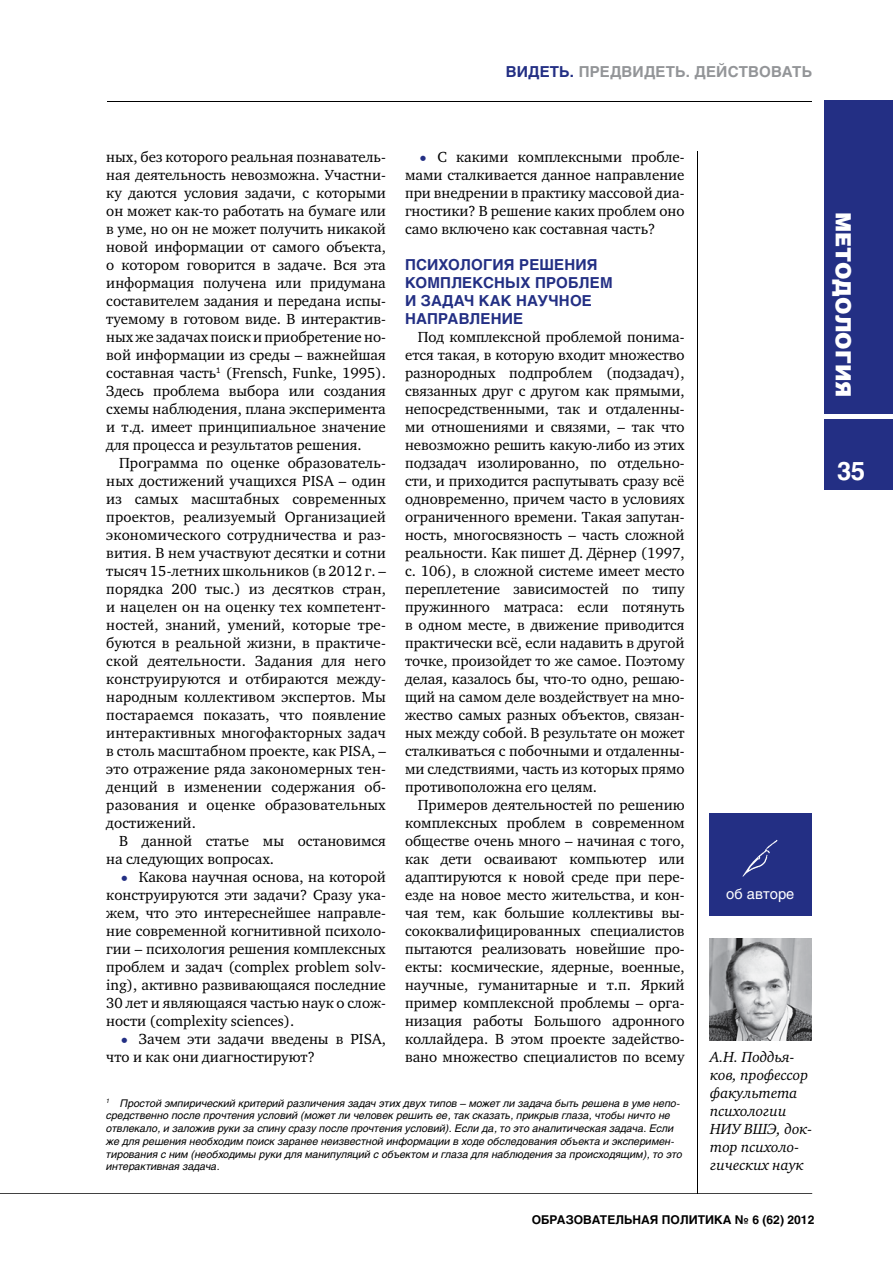
<style>
.page{position:relative;width:893px;height:1263px;background:#fff}
.page>*{position:absolute;margin:0;border:0;box-sizing:border-box;transform-origin:0 0}
.t1{font:700 25.5px "Helios";color:#fff}
.t2{font:900 21px "Helios";color:#fff}
.t3{font:15px/18px "Charter C";color:#000;text-align:justify}
.t4{font:italic 15px/18px "Charter C";color:#000}
.t5{font:700 15px/18px "Helios";letter-spacing:.01em;color:#232f84}
.t6{font:700 15px "Helios";letter-spacing:.01em;color:#939598}
.t7{font:14.7px "Helios";color:#fff}
.t8{font:700 12px "Helios";color:#000}
.t9{font:italic 10.5px/12.8px "Helios";color:#000}
.s1{color:#232f84}
.s2{font-size:18px;color:#232f84}
</style>
<div class="page">
<div style="left:825px;top:100px;width:68px;height:390px;background:#232f84"></div>
<hr style="left:823px;top:414px;width:70px;height:4px;background:#fff">
<hr style="left:108px;top:101px;width:704px;height:1px;background:#000">
<hr style="left:697px;top:151px;width:1px;height:1042px;background:#000">
<svg style="left:0;top:1193px;width:812px;height:1px"></svg>
<div style="left:709px;top:813px;width:103px;height:102px;background:#232f84"></div>
<img style="left:742px;top:840px;width:36px;height:37px">
<img style="left:709px;top:938px;width:102px;height:102px">
<p class="t6" style="left:506px;top:62px;width:308px"><span class="s1">ВИДЕТЬ.</span> ПРЕДВИДЕТЬ. ДЕЙСТВОВАТЬ</p>
<p class="t3" style="left:106px;top:148px;width:281px">ных, без которого реальная познаватель&shy;ная деятельность невозможна. Участни&shy;ку даются условия задачи, с которыми он может как-то работать на бумаге или в уме, но он не может получить никакой новой информации от самого объекта, о котором говорится в задаче. Вся эта информация получена или придумана составителем задания и передана испы&shy;туемому в готовом виде. В интерактив&shy;ных же задачах поиск и приобретение но&shy;вой информации из среды – важнейшая составная часть<sup>1</sup> (Frensch, Funke, 1995).<br>Здесь проблема выбора или создания схемы наблюдения, плана эксперимента и т.д. имеет принципиальное значение для процесса и результатов решения.</p>
<p class="t3" style="left:106px;top:454px;width:281px;text-indent:13px">Программа по оценке образователь&shy;ных достижений учащихся PISA – один из самых масштабных современных проектов, реализуемый Организацией экономического сотрудничества и раз&shy;вития. В нем участвуют десятки и сотни тысяч 15-летних школьников (в 2012 г. – порядка 200 тыс.) из десятков стран, и нацелен он на оценку тех компетент&shy;ностей, знаний, умений, которые тре&shy;буются в реальной жизни, в практиче&shy;ской деятельности. Задания для него конструируются и отбираются между&shy;народным коллективом экспертов. Мы постараемся показать, что появление интерактивных многофакторных задач в столь масштабном проекте, как PISA, – это отражение ряда закономерных тен&shy;денций в изменении содержания об&shy;разования и оценке образовательных достижений.</p>
<p class="t3" style="left:106px;top:832px;width:281px;text-indent:13px">В данной статье мы остановимся на следующих вопросах.</p>
<p class="t3" style="left:106px;top:868px;width:281px;text-indent:13px"><span class="s2">•</span> Какова научная основа, на которой конструируются эти задачи? Сразу ука&shy;жем, что это интереснейшее направле&shy;ние современной когнитивной психоло&shy;гии – психология решения комплексных проблем и задач (complex problem solv&shy;ing), активно развивающаяся последние 30 лет и являющаяся частью наук о слож&shy;ности (complexity sciences).</p>
<p class="t3" style="left:106px;top:1030px;width:281px;text-indent:13px"><span class="s2">•</span> Зачем эти задачи введены в PISA, что и как они диагностируют?</p>
<p class="t3" style="left:405px;top:148px;width:281px;text-indent:13px"><span class="s2">•</span> С какими комплексными пробле&shy;мами сталкивается данное направление при внедрении в практику массовой диа&shy;гностики? В решение каких проблем оно само включено как составная часть?</p>
<p class="t5" style="left:405px;top:256px;width:209px">ПСИХОЛОГИЯ РЕШЕНИЯ<br>КОМПЛЕКСНЫХ ПРОБЛЕМ<br>И ЗАДАЧ КАК НАУЧНОЕ<br>НАПРАВЛЕНИЕ</p>
<p class="t3" style="left:405px;top:328px;width:281px;text-indent:13px">Под комплексной проблемой понима&shy;ется такая, в которую входит множество разнородных подпроблем (подзадач), связанных друг с другом как прямыми, непосредственными, так и отдаленны&shy;ми отношениями и связями, – так что невозможно решить какую-либо из этих подзадач изолированно, по отдельно&shy;сти, и приходится распутывать сразу всё одновременно, причем часто в условиях ограниченного времени. Такая запутан&shy;ность, многосвязность – часть сложной реальности. Как пишет Д. Дёрнер (1997, с. 106), в сложной системе имеет место переплетение зависимостей по типу пружинного матраса: если потянуть в одном месте, в движение приводится практически всё, если надавить в другой точке, произойдет то же самое. Поэтому делая, казалось бы, что-то одно, решаю&shy;щий на самом деле воздействует на мно&shy;жество самых разных объектов, связан&shy;ных между собой. В результате он может сталкиваться с побочными и отдаленны&shy;ми следствиями, часть из которых прямо противоположна его целям.</p>
<p class="t3" style="left:405px;top:796px;width:281px;text-indent:13px">Примеров деятельностей по решению комплексных проблем в современном обществе очень много – начиная с того, как дети осваивают компьютер или адаптируются к новой среде при пере&shy;езде на новое место жительства, и кон&shy;чая тем, как большие коллективы вы&shy;сококвалифицированных специалистов пытаются реализовать новейшие про&shy;екты: космические, ядерные, военные, научные, гуманитарные и т.п. Яркий пример комплексной проблемы – орга&shy;низация работы Большого адронного коллайдера. В этом проекте задейство&shy;вано множество специалистов по всему</p>
<p class="t9" style="left:106px;top:1096px;width:578px"><sup>1</sup> Простой эмпирический критерий различения задач этих двух типов – может ли задача быть решена в уме непо&shy;средственно после прочтения условий (может ли человек решить ее, так сказать, прикрыв глаза, чтобы ничто не отвлекало, и заложив руки за спину сразу после прочтения условий). Если да, то это аналитическая задача. Если же для решения необходим поиск заранее неизвестной информации в ходе обследования объекта и эксперимен&shy;тирования с ним (необходимы руки для манипуляций с объектом и глаза для наблюдения за происходящим), то это интерактивная задача.</p>
<p class="t7" style="left:726px;top:885px;width:70px">об авторе</p>
<p class="t4" style="left:710px;top:1048px;width:104px">А.Н. Поддья&shy;ков, профессор факультета психологии<br>НИУ ВШЭ, док&shy;тор психоло&shy;гических наук</p>
<p class="t8" style="left:532px;top:1213px;width:284px">ОБРАЗОВАТЕЛЬНАЯ ПОЛИТИКА № 6 (62) 2012</p>
<h2 class="t2" style="left:856px;top:211px;width:187px;rotate:90deg">МЕТОДОЛОГИЯ</h2>
<h1 class="t1" style="left:837px;top:456px;width:30px">35</h1>
</div>
